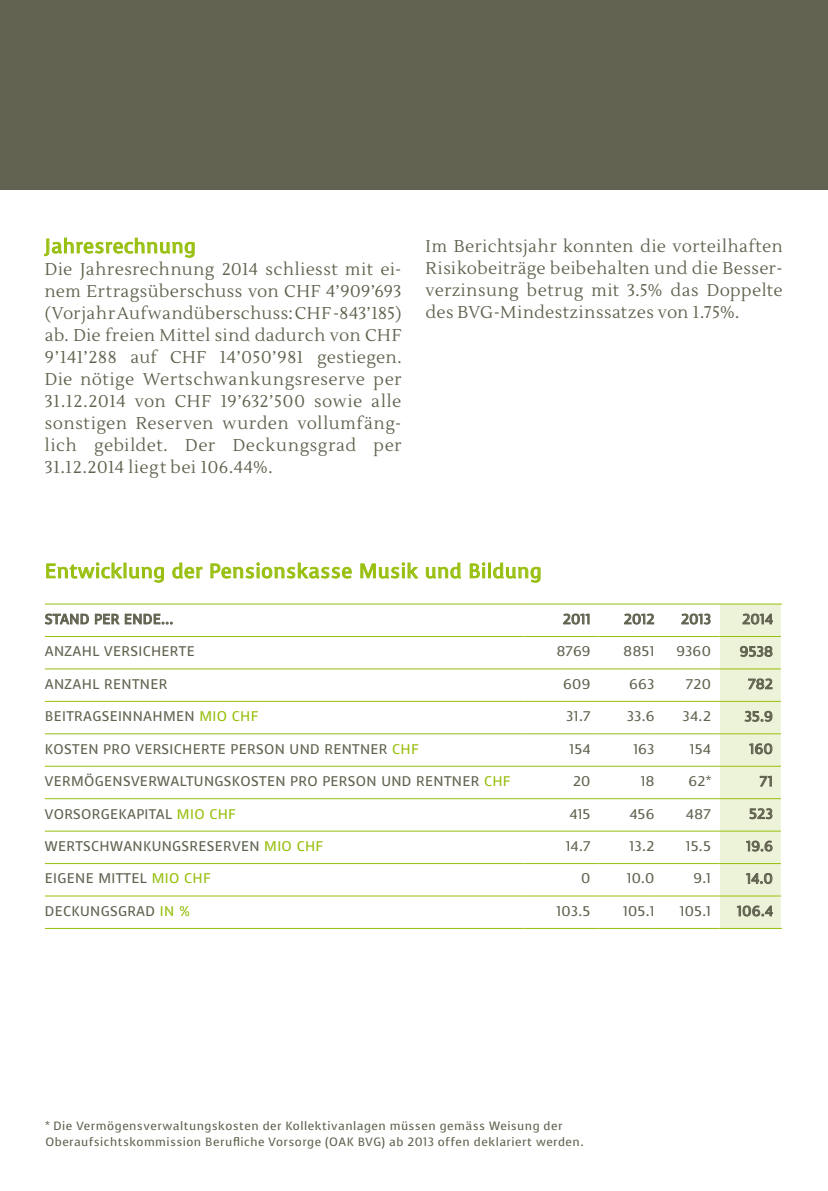
<style>
.page{position:relative;width:828px;height:1191px;background:#fff}
.page>*{position:absolute;margin:0;border:0;box-sizing:border-box;transform-origin:0 0}
.t1{font:20px "Voces";letter-spacing:.025em;color:#97bf0d}
.t2{font:17px/22px "Lustria";letter-spacing:.03em;color:#626250;text-align:justify}
.t3{font:14px "Voces";letter-spacing:.025em;color:#626250}
.t4{font:14px "Voces";letter-spacing:.025em;color:#97bf0d}
.t5{font:12px/16px "Voces";letter-spacing:.04em;color:#626250}
.s1{color:#626250}
.s2{color:#97bf0d}
</style>
<div class="page">
<div style="left:0;top:0;width:828px;height:189px;background:#626250"></div>
<svg style="left:44px;top:237px;width:151px;height:21px"></svg>
<svg style="left:46px;top:562px;width:118px;height:21px"></svg>
<svg style="left:172px;top:562px;width:31px;height:16px"></svg>
<svg style="left:210px;top:562px;width:142px;height:17px"></svg>
<svg style="left:360px;top:562px;width:59px;height:17px"></svg>
<svg style="left:426px;top:562px;width:35px;height:16px"></svg>
<svg style="left:470px;top:562px;width:15px;height:16px"></svg>
<div style="left:488px;top:563px;width:3px;height:15px;border:1px solid #97bf0d"></div>
<svg style="left:493px;top:562px;width:47px;height:21px"></svg>
<hr style="left:45px;top:603px;width:478px;height:1px;background:#97bf0d">
<hr style="left:523px;top:603px;width:75px;height:1px;background:#97bf0d">
<hr style="left:598px;top:603px;width:57px;height:1px;background:#97bf0d">
<hr style="left:655px;top:603px;width:64px;height:1px;background:#97bf0d">
<hr style="left:719px;top:603px;width:63px;height:1px;background:#97bf0d">
<hr style="left:45px;top:636px;width:478px;height:1px;background:#97bf0d">
<hr style="left:523px;top:636px;width:75px;height:1px;background:#97bf0d">
<hr style="left:598px;top:636px;width:57px;height:1px;background:#97bf0d">
<hr style="left:655px;top:636px;width:64px;height:1px;background:#97bf0d">
<hr style="left:45px;top:668px;width:478px;height:1px;background:#97bf0d">
<hr style="left:523px;top:668px;width:75px;height:1px;background:#97bf0d">
<hr style="left:598px;top:668px;width:57px;height:1px;background:#97bf0d">
<hr style="left:655px;top:668px;width:64px;height:1px;background:#97bf0d">
<hr style="left:45px;top:701px;width:478px;height:1px;background:#97bf0d">
<hr style="left:523px;top:701px;width:75px;height:1px;background:#97bf0d">
<hr style="left:598px;top:701px;width:57px;height:1px;background:#97bf0d">
<hr style="left:655px;top:701px;width:64px;height:1px;background:#97bf0d">
<hr style="left:45px;top:733px;width:478px;height:1px;background:#97bf0d">
<hr style="left:523px;top:733px;width:75px;height:1px;background:#97bf0d">
<hr style="left:598px;top:733px;width:57px;height:1px;background:#97bf0d">
<hr style="left:655px;top:733px;width:64px;height:1px;background:#97bf0d">
<hr style="left:45px;top:766px;width:478px;height:1px;background:#97bf0d">
<hr style="left:523px;top:766px;width:75px;height:1px;background:#97bf0d">
<hr style="left:598px;top:766px;width:57px;height:1px;background:#97bf0d">
<hr style="left:655px;top:766px;width:64px;height:1px;background:#97bf0d">
<hr style="left:45px;top:798px;width:478px;height:1px;background:#97bf0d">
<hr style="left:523px;top:798px;width:75px;height:1px;background:#97bf0d">
<hr style="left:598px;top:798px;width:57px;height:1px;background:#97bf0d">
<hr style="left:655px;top:798px;width:64px;height:1px;background:#97bf0d">
<hr style="left:45px;top:830px;width:478px;height:1px;background:#97bf0d">
<hr style="left:523px;top:830px;width:75px;height:1px;background:#97bf0d">
<hr style="left:598px;top:830px;width:57px;height:1px;background:#97bf0d">
<hr style="left:655px;top:830px;width:64px;height:1px;background:#97bf0d">
<hr style="left:45px;top:863px;width:478px;height:1px;background:#97bf0d">
<hr style="left:523px;top:863px;width:75px;height:1px;background:#97bf0d">
<hr style="left:598px;top:863px;width:57px;height:1px;background:#97bf0d">
<hr style="left:655px;top:863px;width:64px;height:1px;background:#97bf0d">
<hr style="left:45px;top:895px;width:478px;height:1px;background:#97bf0d">
<hr style="left:45px;top:928px;width:478px;height:1px;background:#97bf0d">
<hr style="left:523px;top:895px;width:75px;height:1px;background:#97bf0d">
<hr style="left:523px;top:928px;width:75px;height:1px;background:#97bf0d">
<hr style="left:598px;top:895px;width:57px;height:1px;background:#97bf0d">
<hr style="left:598px;top:928px;width:57px;height:1px;background:#97bf0d">
<hr style="left:655px;top:895px;width:64px;height:1px;background:#97bf0d">
<hr style="left:655px;top:928px;width:64px;height:1px;background:#97bf0d">
<hr style="left:719px;top:928px;width:63px;height:1px;background:#97bf0d">
<svg style="left:45px;top:613px;width:44px;height:12px"></svg>
<svg style="left:95px;top:613px;width:78px;height:12px"></svg>
<svg style="left:563px;top:613px;width:27px;height:12px"></svg>
<svg style="left:624px;top:613px;width:30px;height:12px"></svg>
<svg style="left:681px;top:613px;width:30px;height:12px"></svg>
<svg style="left:719px;top:604px;width:62px;height:324px;background:#e1e7ca"></svg>
<p class="t1" style="left:45px;top:233px;width:152px">JAHRESRECHNUNG</p>
<p class="t2" style="left:45px;top:258px;width:358px">Die Jahresrechnung 2014 schliesst mit ei&shy;nem Ertragsüberschuss von CHF 4’909’693 (Vorjahr Aufwandüberschuss: CHF -843’185) ab. Die freien Mittel sind dadurch von CHF 9’141’288 auf CHF 14’050’981 gestiegen.<br>Die nötige Wertschwankungsreserve per 31.12.2014 von CHF 19’632’500 sowie alle sonstigen Reserven wurden vollumfäng&shy;lich gebildet. Der Deckungsgrad per 31.12.2014 liegt bei 106.44%.</p>
<p class="t2" style="left:425px;top:235px;width:358px">Im Berichtsjahr konnten die vorteilhaften Risikobeiträge beibehalten und die Besser&shy;verzinsung betrug mit 3.5% das Doppelte des BVG-Mindestzinssatzes von 1.75%.</p>
<p class="t1" style="left:45px;top:557px;width:498px">ENTWICKLUNG DER PENSIONSKASSE MUSIK UND BILDUNG</p>
<p class="t3" style="left:45px;top:610px;width:130px">STANDPER ENDE...</p>
<p class="t3" style="left:563px;top:610px;width:29px">2011</p>
<p class="t3" style="left:624px;top:610px;width:32px">2012</p>
<p class="t3" style="left:681px;top:610px;width:31px">2013</p>
<p class="t3" style="left:742px;top:610px;width:32px">2014</p>
<p class="t3" style="left:45px;top:642px;width:28px">ANZAHL</p>
<p class="t3" style="left:104px;top:642px;width:92px">VERSICH ERTE</p>
<p class="t3" style="left:557px;top:642px;width:35px">8769</p>
<p class="t3" style="left:623px;top:642px;width:32px">8851</p>
<p class="t3" style="left:676px;top:642px;width:36px">9360</p>
<p class="t3" style="left:739px;top:642px;width:35px">9538</p>
<p class="t3" style="left:45px;top:674px;width:29px">ANZAHLR</p>
<p class="t3" style="left:113px;top:674px;width:56px">ENTNER</p>
<p class="t3" style="left:563px;top:674px;width:29px">609</p>
<p class="t3" style="left:629px;top:674px;width:27px">663</p>
<p class="t3" style="left:685px;top:674px;width:27px">720</p>
<p class="t3" style="left:748px;top:674px;width:26px">782</p>
<p class="t3" style="left:45px;top:707px;width:110px">BEITRAGSEINNAHM</p>
<p class="t4" style="left:176px;top:707px;width:84px"><span class="s1">EN</span> MIO CHF</p>
<p class="t3" style="left:566px;top:707px;width:26px">31.7</p>
<p class="t3" style="left:627px;top:707px;width:29px">33.6</p>
<p class="t3" style="left:682px;top:707px;width:30px">34.2</p>
<p class="t3" style="left:744px;top:707px;width:30px">35.9</p>
<p class="t3" style="left:45px;top:739px;width:375px">KOSTEN PRO VERSICH ERTE PERSON U NDRENTNER <span class="s2">CHF</span></p>
<p class="t3" style="left:569px;top:739px;width:23px">154</p>
<p class="t3" style="left:633px;top:739px;width:23px">163</p>
<p class="t3" style="left:690px;top:739px;width:23px">154</p>
<p class="t3" style="left:749px;top:739px;width:25px">160</p>
<p class="t3" style="left:45px;top:772px;width:124px">VERMÖGENSVERWAL</p>
<p class="t3" style="left:186px;top:772px;width:326px">TU NGSKOSTEN PRO PERSON U NDRENTNER <span class="s2">CHF</span></p>
<p class="t3" style="left:573px;top:772px;width:19px">20</p>
<p class="t3" style="left:641px;top:772px;width:15px">18</p>
<p class="t3" style="left:688px;top:772px;width:24px">62*</p>
<p class="t3" style="left:760px;top:772px;width:15px">71</p>
<p class="t3" style="left:45px;top:804px;width:83px">VORSORGEKAP</p>
<p class="t4" style="left:144px;top:804px;width:93px"><span class="s1">ITAL</span> MIO CHF</p>
<p class="t3" style="left:570px;top:804px;width:22px">415</p>
<p class="t3" style="left:630px;top:804px;width:26px">456</p>
<p class="t3" style="left:686px;top:804px;width:26px">487</p>
<p class="t3" style="left:749px;top:804px;width:25px">523</p>
<p class="t3" style="left:45px;top:836px;width:58px">WERTSCHWA</p>
<p class="t3" style="left:133px;top:836px;width:192px">NKUNGSRESERVEN <span class="s2">MIO CHF</span></p>
<p class="t3" style="left:566px;top:836px;width:26px">14.7</p>
<p class="t3" style="left:629px;top:836px;width:26px">13.2</p>
<p class="t3" style="left:686px;top:836px;width:27px">15.5</p>
<p class="t3" style="left:746px;top:836px;width:28px">19.6</p>
<p class="t3" style="left:45px;top:869px;width:167px">EIGENE MITTEL <span class="s2">MIO CHF</span></p>
<p class="t3" style="left:581px;top:869px;width:11px">0</p>
<p class="t3" style="left:627px;top:869px;width:29px">10.0</p>
<p class="t3" style="left:693px;top:869px;width:19px">9.1</p>
<p class="t3" style="left:746px;top:869px;width:28px">14.0</p>
<p class="t3" style="left:45px;top:901px;width:28px">DECKU</p>
<p class="t3" style="left:90px;top:901px;width:101px">NGSGRAD <span class="s2">IN %</span></p>
<p class="t3" style="left:556px;top:901px;width:35px">103.5</p>
<p class="t3" style="left:623px;top:901px;width:33px">105.1</p>
<p class="t3" style="left:679px;top:901px;width:33px">105.1</p>
<p class="t3" style="left:737px;top:901px;width:37px">106.4</p>
<p class="t5" style="left:45px;top:1117px;width:540px">* DIE VERMÖGENSVERWALTUNGSKOSTEN DER KOLLEKTIVANLAGEN MÜSSEN GEMÄSS WEISUNG DER<br>OBERAUFSICHTSKOMMISSION BERUFLICHE VORSORGE (OAK BVG) AB 2013 OFFEN DEKLARIERT WERDEN.</p>
</div>
